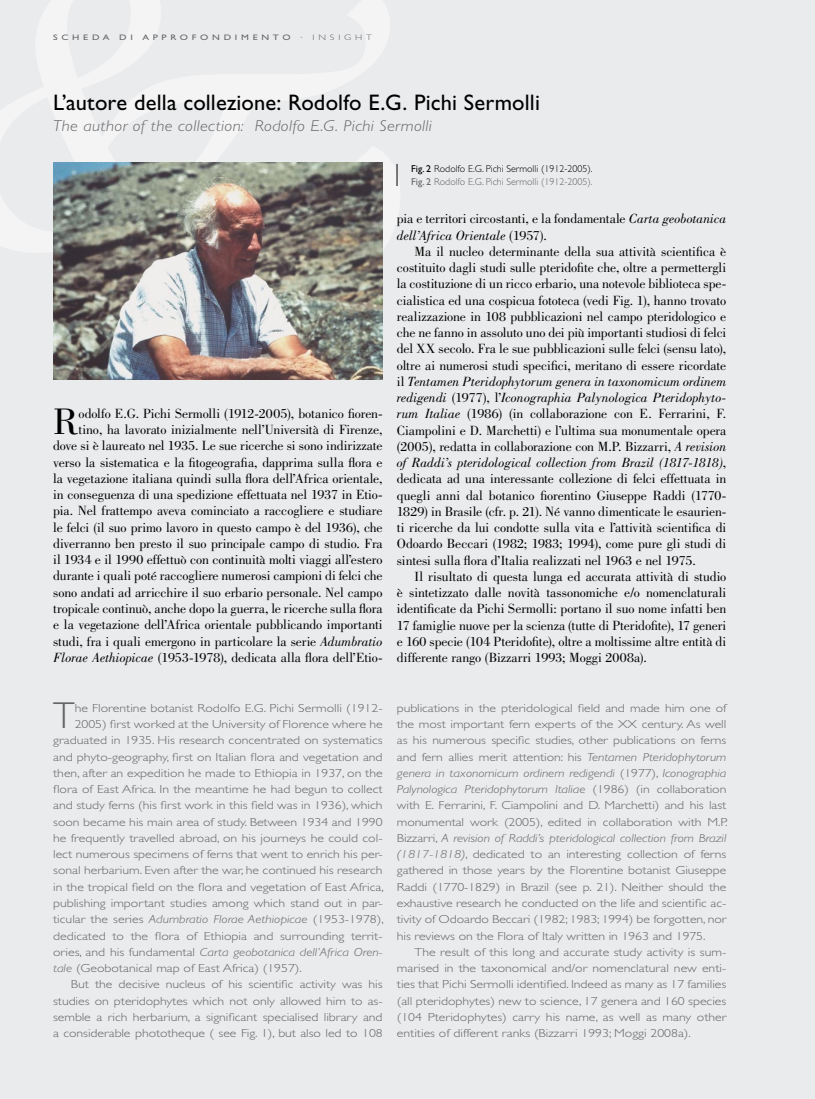
<style>
.page{position:relative;width:815px;height:1099px;background:#fff}
.page>*{position:absolute;margin:0;border:0;box-sizing:border-box;transform-origin:0 0}
.t1{font:38.12px "Bodoni Std";color:#000}
.t2{font:300 37.62px "Gill Sans Std";color:#646567}
.t3{font:22.5px "Gill Sans Std";letter-spacing:.005em;color:#000}
.t4{font:italic 300 15.75px "Gill Sans Std";letter-spacing:.015em;color:#646567;scale:1.11 1}
.t5{font:13.75px/16.2px "Bodoni Std";letter-spacing:-.005em;color:#000;text-align:justify}
.t6{font:300 11.75px/16.2px "Gill Sans Std";color:#646567;text-align:justify;scale:1.18 1}
.t7{font:italic 300 11.75px "Gill Sans Std";color:#646567;scale:1.18 1}
.t8{font:300 10px/13.5px "Gill Sans Std";color:#000}
.t9{font:8px "Gill Sans Std";letter-spacing:.37em;color:#646567;scale:1.25 1}
.t10{font:300 8px "Gill Sans Std";color:#646567;scale:1.25 1}
.s1{font-weight:300}
.s2{font-style:italic}
.s3{font-weight:400}
.s4{font-weight:400;color:#646567}
.s5{color:#646567}
.s6{font-style:normal}
</style>
<div class="page">
<div style="left:0;top:0;width:815px;height:1098px;background:#eaebec"></div>
<img style="left:53px;top:304px;width:330px;height:76px">
<img style="left:53px;top:162px;width:345px;height:142px">
<p class="t9" style="left:53px;top:33px;width:7px">sc</p>
<p class="t9" style="left:72px;top:33px;width:71px">heda di app</p>
<p class="t9" style="left:170px;top:33px;width:120px">rof ondim ento <span class="s1">· In</span></p>
<p class="t10" style="left:330px;top:33px;width:33px">sig ht</p>
<h3 class="t3" style="left:53px;top:90px;width:488px">L’autore della collezione: Rodolfo E.G. Pichi Sermolli</h3>
<p class="t4" style="left:53px;top:117px;width:343px">The author of the collection: Rodolfo E.G. Pichi Sermolli</p>
<p class="t5" style="left:53px;top:405px;width:331px;text-align:right">odolfo E.G. Pichi Sermolli (1912-2005), botanico fioren&shy;tino, ha lavorato inizialmente nell’Università di Firenze, dove si è laureato nel 1935. Le sue ricerche si sono indirizzate verso la sistematica e la fitogeografia, dapprima sulla flora e la vegetazione italiana quindi sulla flora dell’Africa orientale, in conseguenza di una spedizione effettuata nel 1937 in Etio&shy;pia. Nel frattempo aveva cominciato a raccogliere e studiare le felci (il suo primo lavoro in questo campo è del 1936), che diverranno ben presto il suo principale campo di studio. Fra il 1934 e il 1990 effettuò con continuità molti viaggi all’estero durante i quali poté raccogliere numerosi campioni di felci che sono andati ad arricchire il suo erbario personale. Nel campo tropicale continuò, anche dopo la guerra, le ricerche sulla flora e la vegetazione dell’Africa orientale pubblicando importanti studi, fra i quali emergono in particolare la serie <span class="s2">Adumbratio Florae Aethiopicae</span> (1953-1978), dedicata alla flora dell’Etio-</p>
<h1 class="t1" style="left:53px;top:400px;width:27px">R</h1>
<p class="t8" style="left:411px;top:162px;width:183px"><span class="s3">Fig. 2</span> Rodolfo E.G. Pichi Sermolli (1912-2005).<br><span class="s4">Fig. 2</span> <span class="s5">Rodolfo E.G. Pichi Sermolli (1912-2005).</span></p>
<p class="t5" style="left:397px;top:211px;width:331px">pia e territori circostanti, e la fondamentale <span class="s2">Carta geobotanica dell’Africa Orientale</span> (1957).</p>
<p class="t5" style="left:397px;top:243px;width:331px;text-indent:18px">Ma il nucleo determinante della sua attività scientifica è costituito dagli studi sulle pteridofite che, oltre a permettergli la costituzione di un ricco erbario, una notevole biblioteca spe&shy;cialistica ed una cospicua fototeca (vedi Fig. 1), hanno trovato realizzazione in 108 pubblicazioni nel campo pteridologico e che ne fanno in assoluto uno dei più importanti studiosi di felci del XX secolo. Fra le sue pubblicazioni sulle felci (sensu lato), oltre ai numerosi studi specifici, meritano di essere ricordate il <span class="s2">Tentamen Pteridophytorum genera in taxonomicum ordinem redigendi</span> (1977), l’<span class="s2">Iconographia Palynologica Pteridophyto&shy;rum Italiae</span> (1986) (in collaborazione con E. Ferrarini, F.<br>Ciampolini e D. Marchetti) e l’ultima sua monumentale opera (2005), redatta in collaborazione con M.P. Bizzarri, <span class="s2">A revision of Raddi’s pteridological collection from Brazil (1817-1818)</span>, dedicata ad una interessante collezione di felci effettuata in quegli anni dal botanico fiorentino Giuseppe Raddi (1770- 1829) in Brasile (cfr. p. 21). Né vanno dimenticate le esaurien&shy;ti ricerche da lui condotte sulla vita e l’attività scientifica di Odoardo Beccari (1982; 1983; 1994), come pure gli studi di sintesi sulla flora d’Italia realizzati nel 1963 e nel 1975.</p>
<p class="t5" style="left:397px;top:568px;width:331px;text-indent:18px">Il risultato di questa lunga ed accurata attività di studio è sintetizzato dalle novità tassonomiche e/o nomenclaturali identificate da Pichi Sermolli: portano il suo nome infatti ben 17 famiglie nuove per la scienza (tutte di Pteridofite), 17 generi e 160 specie (104 Pteridofite), oltre a moltissime altre entità di differente rango (Bizzarri 1993; Moggi 2008a).</p>
<h2 class="t2" style="left:53px;top:694px;width:23px">T</h2>
<p class="t6" style="left:75px;top:700px;width:263px">he Florentine botanist Rodolfo E.G. Pichi Sermolli (1912-</p>
<p class="t6" style="left:75px;top:716px;width:263px">2005) first worked at the University of Florence where he</p>
<p class="t6" style="left:53px;top:732px;width:281px">graduated in 1935. H is research concentrated on systematics</p>
<p class="t6" style="left:53px;top:748px;width:281px">and phyto-geography, first on Italian flora and vegetation and</p>
<p class="t6" style="left:53px;top:765px;width:281px">then, after an expedition he made to Ethiopia in 1937, on the</p>
<p class="t6" style="left:53px;top:781px;width:281px">flora of East Africa. I n the meantime he had begun to collect</p>
<p class="t6" style="left:53px;top:797px;width:281px">and study ferns (his first work in this field was in 1936), which</p>
<p class="t6" style="left:53px;top:813px;width:281px">soon became his main area of study. Between 1934 and 1990</p>
<p class="t6" style="left:53px;top:830px;width:281px">he frequently travelled abroad, on his journeys he could col-</p>
<p class="t6" style="left:53px;top:846px;width:281px">lect numerous specimens of ferns that went to enrich his per-</p>
<p class="t6" style="left:53px;top:862px;width:281px">sonal herbarium. Even after the war, he continued his research</p>
<p class="t6" style="left:53px;top:878px;width:282px">in the tropical field on the flora and vegetation of East Africa,</p>
<p class="t6" style="left:53px;top:895px;width:281px">publishing important studies among which stand out in par-</p>
<p class="t6" style="left:53px;top:911px;width:282px">ticular the series <span class="s2">Adumbratio Florae Aethiopicae</span> (1953-1978),</p>
<p class="t6" style="left:53px;top:927px;width:281px">dedicated to the flora of Ethiopia and surrounding territ-</p>
<p class="t7" style="left:53px;top:945px;width:281px"><span class="s6">ories, and his fundamental</span> Carta geobotanica dell’Africa Oren-</p>
<p class="t6" style="left:53px;top:960px;width:212px"><span class="s2">tale</span> (Geobotanical map of East Africa) (1957).</p>
<p class="t6" style="left:71px;top:976px;width:266px">But the decisive nucleus of his scientific activity was his</p>
<p class="t6" style="left:53px;top:992px;width:281px">studies on pteridophytes which not only allowed him to as-</p>
<p class="t6" style="left:53px;top:1008px;width:281px">semble a rich herbarium, a significant specialised library and</p>
<p class="t6" style="left:53px;top:1025px;width:281px">a considerable phototheque ( see Fig. 1), but also led to 108</p>
<p class="t6" style="left:397px;top:700px;width:282px">publications in the pteridological field and made him one of the most important fern experts of the XX century. As well as his numerous specific studies, other publications on ferns and fern allies merit attention: his <span class="s2">Tentamen Pteridophytorum genera in taxonomicum ordinem redigendi</span> (1977), <span class="s2">Iconographia Palynologica Pteridophytorum Italiae</span> (1986) (in collaboration with E. Ferrarini, F. Ciampolini and D. Marchetti) and his last monumental work (2005), edited in collaboration with M.P.<br>Bizzarri, <span class="s2">A revision of Raddi’s pteridological collection from Brazil (1817-1818)</span>, dedicated to an interesting collection of ferns gathered in those years by the Florentine botanist Giuseppe Raddi (1770-1829) in Brazil (see p. 21). Neither should the exhaustive research he conducted on the life and scientific ac&shy;tivity of Odoardo Beccari (1982; 1983; 1994) be forgotten, nor his reviews on the Flora of Italy written in 1963 and 1975.</p>
<p class="t6" style="left:397px;top:943px;width:281px;text-indent:18px">The result of this long and accurate study activity is sum&shy;marised in the taxonomical and/or nomenclatural new enti&shy;ties that Pichi Sermolli identified. Indeed as many as 17 families (all pteridophytes) new to science, 17 genera and 160 species (104 Pteridophytes) carry his name, as well as many other entities of different ranks (Bizzarri 1993; Moggi 2008a).</p>
</div>
